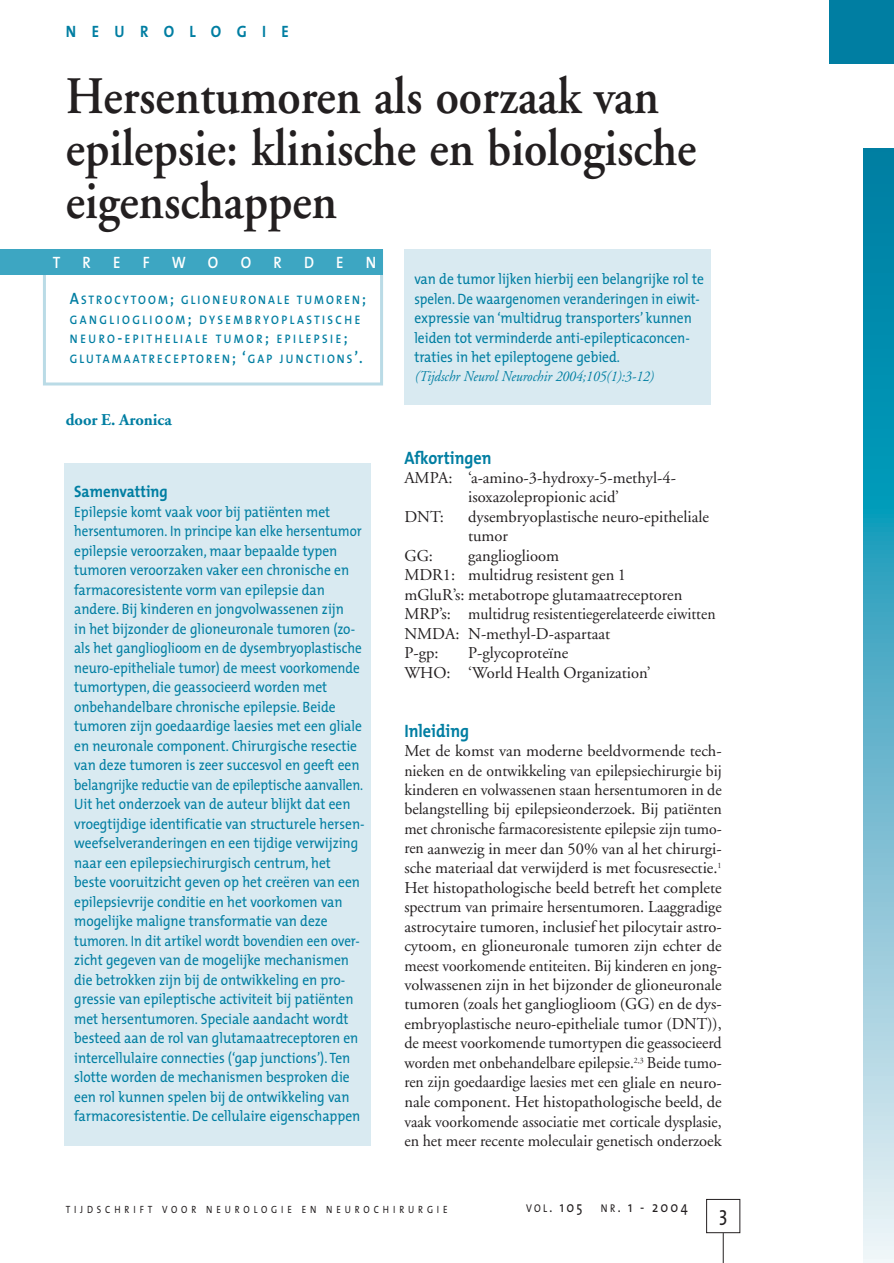
<style>
.page{position:relative;width:894px;height:1263px;background:#fff}
.page>*{position:absolute;margin:0;border:0;box-sizing:border-box;transform-origin:0 0}
.t1{font:600 52.5px/52.5px "Adobe Garamond";color:#231f20;scale:.9 1}
.t2{font:21px "The Mix";color:#231f20;scale:.85 1}
.t3{font:700 18px "The Mix";color:#007ea2;scale:.9 1}
.t4{font:16.5px/19.5px "Adobe Garamond";color:#231f20}
.t5{font:700 16.5px "Adobe Garamond";color:#007ea2}
.t6{font:700 16.5px "The Mix";color:#007ea2;scale:.9 1}
.t7{font:600 16.5px "The Mix";color:#fff;scale:.9 1}
.t8{font:700 16.5px "The Mix";letter-spacing:1.035em;color:#007ea2;scale:.9 1}
.t9{font:15px/19.5px "The Mix";color:#007ea2;scale:.9 1}
.t10{font:italic 15px "Adobe Garamond";color:#007ea2;scale:.9 1}
.t11{font:15px "The Mix";letter-spacing:.185em;color:#231f20;scale:.85 1}
.t12{font:600 12.3px/19.5px "The Mix";letter-spacing:.2em;color:#007ea2;scale:.9 1}
.t13{font:10.5px "The Mix";letter-spacing:.43em;color:#231f20;scale:.85 1}
.s1{font-size:16.5px}
.s2{font-size:11.25px}
</style>
<div class="page">
<hr style="left:723px;top:1233px;width:1px;height:30px;background:#231f20">
<div style="left:706px;top:1199px;width:34px;height:34px;border:1px solid #231f20"></div>
<svg style="left:864px;top:149px;width:30px;height:1114px;background:#5cb3ca"></svg>
<div style="left:830px;top:0;width:64px;height:64px;background:#007ea2"></div>
<div style="left:43px;top:249px;width:340px;height:137px;border:3px solid #badbe6"></div>
<div style="left:0;top:249px;width:383px;height:26px;background:#3da6c2"></div>
<div style="left:64px;top:464px;width:306px;height:682px;background:#d9eaf1"></div>
<div style="left:404px;top:249px;width:306px;height:156px;background:#d9eaf1"></div>
<p class="t8" style="left:66px;top:26px;width:250px">NEUROLOGIE</p>
<h1 class="t1" style="left:66px;top:75px;width:702px">Hersentumoren als oorzaak van epilepsie: klinische en biologische eigenschappen</h1>
<p class="t7" style="left:53px;top:256px;width:10px">T</p>
<p class="t7" style="left:83px;top:256px;width:11px">R</p>
<p class="t7" style="left:113px;top:256px;width:10px">E</p>
<p class="t7" style="left:143px;top:256px;width:9px">F</p>
<p class="t7" style="left:172px;top:256px;width:17px">W</p>
<p class="t7" style="left:208px;top:256px;width:13px">O</p>
<p class="t7" style="left:241px;top:256px;width:13px">O</p>
<p class="t7" style="left:273px;top:256px;width:11px">R</p>
<p class="t7" style="left:304px;top:256px;width:13px">D</p>
<p class="t7" style="left:336px;top:256px;width:10px">E</p>
<p class="t7" style="left:366px;top:256px;width:13px">N</p>
<p class="t12" style="left:70px;top:291px;width:330px"><span class="s1">A</span>STROCYTOOM<span class="s1">;</span> GLIONEURONALE TUMOREN<span class="s1">; </span>GANGLIOGLIOOM<span class="s1">;</span> DYSEMBRYOPLASTISCHE NEURO<span class="s1">-</span>EPITHELIALE TUMOR<span class="s1">;</span> EPILEPSIE<span class="s1">; </span>GLUTAMAATRECEPTOREN<span class="s1">; ‘</span>GAP JUNCTIONS<span class="s1">’.</span></p>
<p class="t5" style="left:66px;top:413px;width:108px">door E. Aronica</p>
<p class="t6" style="left:74px;top:486px;width:105px">Samenvatting</p>
<p class="t9" style="left:74px;top:503px;width:324px">Epilepsie komt vaak voor bij patiënten met hersentumoren. In principe kan elke hersentumor epilepsie veroorzaken, maar bepaalde typen tumoren veroorzaken vaker een chronische en farmacoresistente vorm van epilepsie dan andere. Bij kinderen en jongvolwassenen zijn<br>in het bijzonder de glioneuronale tumoren (zo&shy;als het ganglioglioom en de dysembryoplastische neuro-epitheliale tumor) de meest voorkomende tumortypen, die geassocieerd worden met onbehandelbare chronische epilepsie. Beide tumoren zijn goedaardige laesies met een gliale en neuronale component. Chirurgische resectie van deze tumoren is zeer succesvol en geeft een belangrijke reductie van de epileptische aanvallen.<br>Uit het onderzoek van de auteur blijkt dat een vroegtijdige identificatie van structurele hersen&shy;weefselveranderingen en een tijdige verwijzing naar een epilepsiechirurgisch centrum, het beste vooruitzicht geven op het creëren van een epilepsievrije conditie en het voorkomen van mogelijke maligne transformatie van deze tumoren. In dit artikel wordt bovendien een over&shy;zicht gegeven van de mogelijke mechanismen die betrokken zijn bij de ontwikkeling en pro&shy;gressie van epileptische activiteit bij patiënten met hersentumoren. Speciale aandacht wordt besteed aan de rol van glutamaatreceptoren en intercellulaire connecties (‘gap junctions’). Ten slotte worden de mechanismen besproken die een rol kunnen spelen bij de ontwikkeling van farmacoresistentie. De cellulaire eigenschappen</p>
<p class="t9" style="left:414px;top:271px;width:323px">van de tumor lijken hierbij een belangrijke rol te spelen. De waargenomen veranderingen in eiwit&shy;expressie van ‘multidrug transporters’ kunnen leiden tot verminderde anti-epilepticaconcen&shy;traties in het epileptogene gebied.</p>
<p class="t10" style="left:414px;top:370px;width:267px">(Tijdschr Neurol Neurochir 2004;105(1):3-12)</p>
<p class="t3" style="left:404px;top:451px;width:98px">Afkortingen</p>
<p class="t4" style="left:404px;top:470px;width:273px">AMPA: ‘a-amino-3-hydroxy-5-methyl-4-</p>
<p class="t4" style="left:468px;top:489px;width:152px">isoxazolepropionic acid’</p>
<p class="t4" style="left:404px;top:509px;width:41px">DNT:</p>
<p class="t4" style="left:468px;top:509px;width:242px">dysembryoplastische neuro-epitheliale tumor</p>
<p class="t4" style="left:404px;top:548px;width:30px">GG:</p>
<p class="t4" style="left:404px;top:548px;width:313px;text-indent:64px">ganglioglioom<br>MDR1: multidrug resistent gen 1<br>mGluR’s: metabotrope glutamaatreceptoren<br>MRP’s: multidrug resistentiegerelateerde eiwitten<br>NMDA: N-methyl-D-aspartaat<br>P-gp:</p>
<p class="t4" style="left:404px;top:645px;width:248px;text-indent:64px">P-glycoproteïne<br>WHO: ‘World Health Organization’</p>
<p class="t3" style="left:404px;top:724px;width:73px">Inleiding</p>
<p class="t4" style="left:404px;top:743px;width:319px;text-align:justify">Met de komst van moderne beeldvormende tech&shy;nieken en de ontwikkeling van epilepsiechirurgie bij kinderen en volwassenen staan hersentumoren in de belangstelling bij epilepsieonderzoek. Bij patiënten met chronische farmacoresistente epilepsie zijn tumo&shy;ren aanwezig in meer dan 50% van al het chirurgi&shy;sche materiaal dat verwijderd is met focusresectie.<sup>1<br></sup>Het histopathologische beeld betreft het complete spectrum van primaire hersentumoren. Laaggradige astrocytaire tumoren, inclusief het pilocytair astro&shy;cytoom, en glioneuronale tumoren zijn echter de meest voorkomende entiteiten. Bij kinderen en jong&shy;volwassenen zijn in het bijzonder de glioneuronale tumoren (zoals het ganglioglioom (GG) en de dys&shy;embryoplastische neuro-epitheliale tumor (DNT)), de meest voorkomende tumortypen die geassocieerd worden met onbehandelbare epilepsie.<sup>2,3</sup> Beide tumo&shy;ren zijn goedaardige laesies met een gliale en neuro&shy;nale component. Het histopathologische beeld, de vaak voorkomende associatie met corticale dysplasie, en het meer recente moleculair genetisch onderzoek</p>
<p class="t13" style="left:66px;top:1205px;width:451px">TIJDSCHRIFT VOOR NEUROLOGIE EN NEUROCHIRURGIE</p>
<p class="t11" style="left:526px;top:1201px;width:192px"><span class="s2">VOL</span>. 105 <span class="s2">NR</span>. 1 - 2004</p>
<h2 class="t2" style="left:719px;top:1207px;width:11px">3</h2>
</div>
